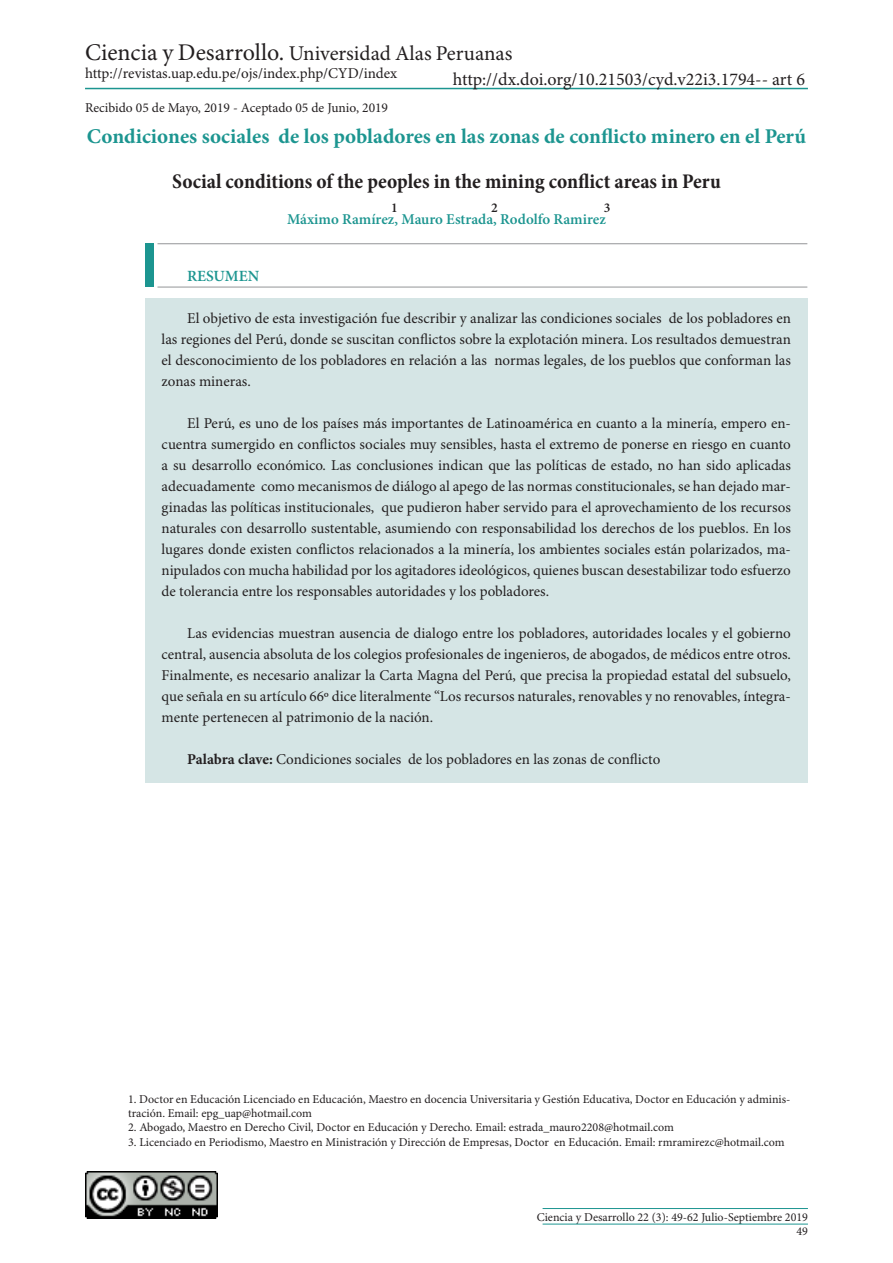
<style>
.page{position:relative;width:893px;height:1263px;background:#fff}
.page>*{position:absolute;margin:0;border:0;box-sizing:border-box;transform-origin:0 0}
.t1{font:700 21px "Minion Pro";color:#1c9590}
.t2{font:700 condensed 21px "Minion Pro";color:#231f20}
.t3{font:21px "Minion Pro";color:#231f20}
.t4{font:18px "Minion Pro";color:#231f20}
.Texto_de_bloque{font:600 15.6px "Minion Pro";color:#1c9590}
.t5{font:15px/21px "Minion Pro";color:#231f20;text-align:justify}
.t6{font:600 15px "Minion Pro";color:#1c9590}
.t7{font:13.5px "Minion Pro";color:#231f20}
.t8{font:600 13.5px "Minion Pro";color:#231f20}
.t9{font:12px/14.4px "Minion Pro";color:#231f20}
.s1{font-size:24px}
.s2{font-weight:700}
</style>
<div class="page">
<div style="left:145px;top:298px;width:663px;height:484px;background:#d5e5e5"></div>
<div style="left:145px;top:244px;width:9px;height:43px;background:#1c9590"></div>
<hr style="left:157px;top:243px;width:650px;height:1px;background:#939598">
<hr style="left:157px;top:287px;width:650px;height:1px;background:#939598">
<hr style="left:85px;top:88px;width:723px;height:1px;background:#1c9590">
<img style="left:85px;top:1171px;width:132px;height:47px">
<hr style="left:543px;top:1208px;width:265px;height:1px;background:#1c9590">
<hr style="left:543px;top:1224px;width:265px;height:1px;background:#1c9590">
<p class="t3" style="left:85px;top:41px;width:429px"><span class="s1">Ciencia y Desarrollo.</span> Universidad Alas Peruanas</p>
<p class="t5" style="left:85px;top:64px;width:314px">http://revistas.uap.edu.pe/ojs/index.php/CYD/index</p>
<p class="t7" style="left:85px;top:100px;width:305px">Recibido 05 de Mayo, 2019 - Aceptado 05 de Junio, 2019</p>
<p class="t4" style="left:453px;top:69px;width:354px">http://dx.doi.org/10.21503/cyd.v22i3.1794-- art 6</p>
<p class="t1" style="left:87px;top:121px;width:720px">Condiciones sociales de los pobladores en las zonas de conflicto minero en el Perú</p>
<p class="t2" style="left:172px;top:167px;width:550px">Social conditions of the peoples in the mining conflict areas in Peru</p>
<p class="t6" style="left:287px;top:209px;width:320px">Máximo Ramírez, Mauro Estrada, Rodolfo Ramirez</p>
<p class="t8" style="left:391px;top:199px;width:8px">1</p>
<p class="t8" style="left:491px;top:199px;width:8px">2</p>
<p class="t8" style="left:604px;top:199px;width:8px">3</p>
<p class="Texto_de_bloque" style="left:187px;top:265px;width:74px">RESUMEN</p>
<p class="t5" style="left:162px;top:308px;width:631px;text-indent:26px">El objetivo de esta investigación fue describir y analizar las condiciones sociales de los pobladores en las regiones del Perú, donde se suscitan conflictos sobre la explotación minera. Los resultados demuestran el desconocimiento de los pobladores en relación a las normas legales, de los pueblos que conforman las zonas mineras.</p>
<p class="t5" style="left:162px;top:413px;width:631px;text-indent:26px">El Perú, es uno de los países más importantes de Latinoamérica en cuanto a la minería, empero en&shy;cuentra sumergido en conflictos sociales muy sensibles, hasta el extremo de ponerse en riesgo en cuanto a su desarrollo económico. Las conclusiones indican que las políticas de estado, no han sido aplicadas adecuadamente como mecanismos de diálogo al apego de las normas constitucionales, se han dejado mar&shy;ginadas las políticas institucionales, que pudieron haber servido para el aprovechamiento de los recursos naturales con desarrollo sustentable, asumiendo con responsabilidad los derechos de los pueblos. En los lugares donde existen conflictos relacionados a la minería, los ambientes sociales están polarizados, ma&shy;nipulados con mucha habilidad por los agitadores ideológicos, quienes buscan desestabilizar todo esfuerzo de tolerancia entre los responsables autoridades y los pobladores.</p>
<p class="t5" style="left:162px;top:623px;width:631px;text-indent:26px">Las evidencias muestran ausencia de dialogo entre los pobladores, autoridades locales y el gobierno central, ausencia absoluta de los colegios profesionales de ingenieros, de abogados, de médicos entre otros.<br>Finalmente, es necesario analizar la Carta Magna del Perú, que precisa la propiedad estatal del subsuelo, que señala en su artículo 66º dice literalmente “Los recursos naturales, renovables y no renovables, íntegra&shy;mente pertenecen al patrimonio de la nación.</p>
<p class="t5" style="left:187px;top:749px;width:475px"><span class="s2">Palabra clave:</span> Condiciones sociales de los pobladores en las zonas de conflicto</p>
<p class="t9" style="left:128px;top:1092px;width:664px">1. Doctor en Educación Licenciado en Educación, Maestro en docencia Universitaria y Gestión Educativa, Doctor en Educación y adminis&shy;tración. Email: epg_uap@hotmail.com</p>
<p class="t9" style="left:128px;top:1121px;width:547px">2. Abogado, Maestro en Derecho Civil, Doctor en Educación y Derecho. Email: estrada_mauro2208@hotmail.com</p>
<p class="t9" style="left:128px;top:1135px;width:658px">3. Licenciado en Periodismo, Maestro en Ministración y Dirección de Empresas, Doctor en Educación. Email: rmramirezc@hotmail.com</p>
<p class="t9" style="left:537px;top:1210px;width:273px">Ciencia y Desarrollo 22 (3): 49-62 Julio-Septiembre 2019</p>
<p class="t9" style="left:796px;top:1224px;width:13px">49</p>
</div>
